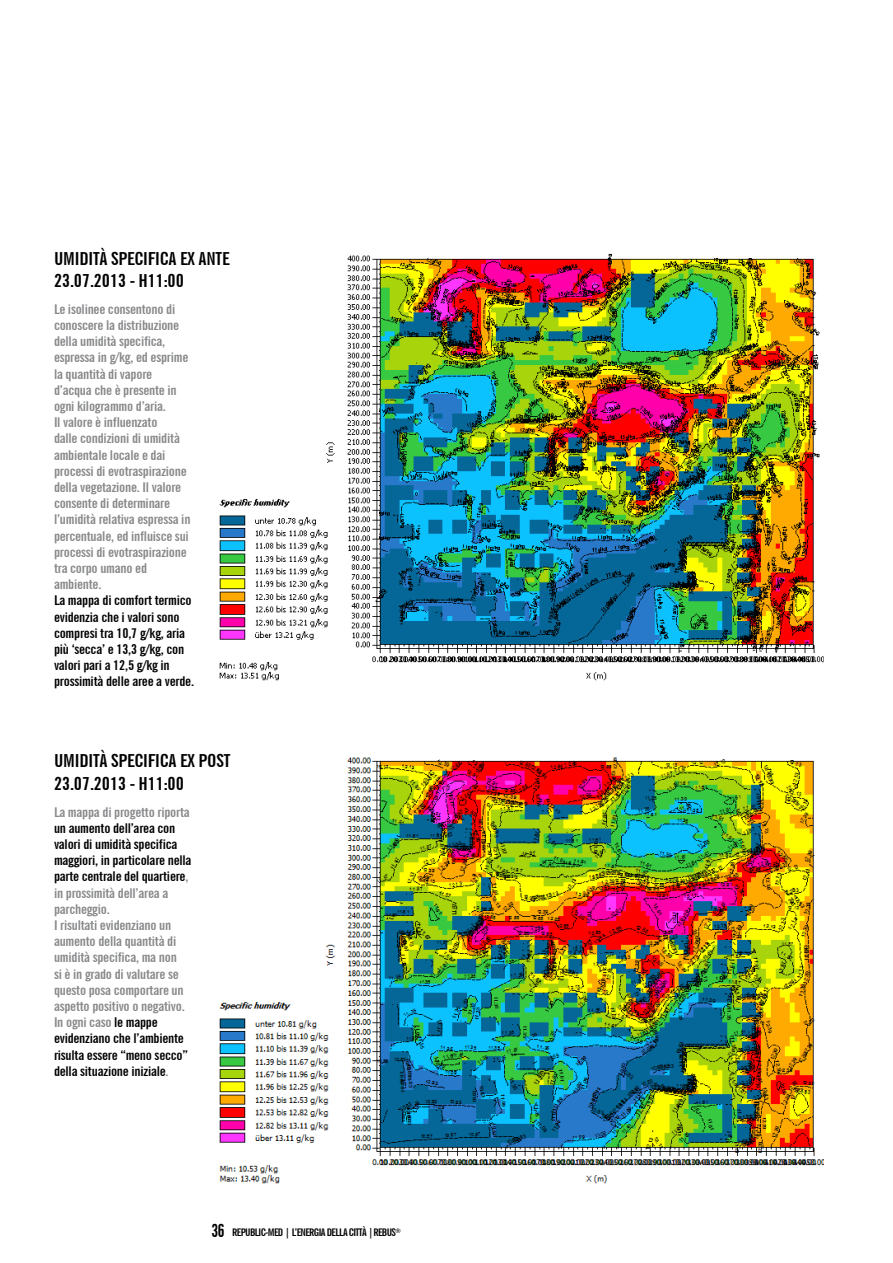
<style>
.page{position:relative;width:893px;height:1263px;background:#fff}
.page>*{position:absolute;margin:0;border:0;box-sizing:border-box;transform-origin:0 0}
.t1{font:700 extra-condensed 18px/22.5px "News Gothic BT";letter-spacing:-.01em;color:#000;scale:1.15 1}
.t2{font:700 extra-condensed 18px "News Gothic BT";letter-spacing:-.01em;color:#000}
.t3{font:700 extra-condensed 13.5px/16.2px "News Gothic BT";letter-spacing:-.015em;color:#87888a;scale:1.15 1}
.t4{font:700 extra-condensed 13.5px/16.2px "News Gothic BT";letter-spacing:-.015em;color:#000;scale:1.15 1}
.t5{font:700 extra-condensed 10.5px "News Gothic BT";letter-spacing:-.05em;color:#000;scale:1.15 1}
.s1{color:#000}
</style>
<div class="page">
<img style="left:326px;top:253px;width:498px;height:428px">
<img style="left:219px;top:497px;width:123px;height:184px">
<img style="left:325px;top:757px;width:499px;height:427px">
<img style="left:219px;top:999px;width:123px;height:185px">
<h1 class="t1" style="left:54px;top:247px;width:154px">UMIDITÀ SPECIFICA EX ANTE<br>23.07.2013 - H11:00</h1>
<p class="t3" style="left:54px;top:301px;width:120px">Le isolinee consentono di conoscere la distribuzione della umidità specifica, espressa in g/kg, ed esprime la quantità di vapore d’acqua che è presente in ogni kilogrammo d’aria.<br>Il valore è influenzato<br>dalle condizioni di umidità ambientale locale e dai processi di evotraspirazione della vegetazione. Il valore consente di determinare l’umidità relativa espressa in percentuale, ed influisce sui processi di evotraspirazione tra corpo umano ed ambiente.</p>
<p class="t4" style="left:54px;top:592px;width:123px">La mappa di comfort termico evidenzia che i valori sono compresi tra 10,7 g/kg, aria più ‘secca’ e 13,3 g/kg, con valori pari a 12,5 g/kg in prossimità delle aree a verde.</p>
<h1 class="t1" style="left:54px;top:750px;width:155px">UMIDITÀ SPECIFICA EX POST<br>23.07.2013 - H11:00</h1>
<p class="t3" style="left:54px;top:803px;width:120px">La mappa di progetto riporta</p>
<p class="t3" style="left:54px;top:820px;width:121px"><span class="s1">un aumento dell’area con valori di umidità specifica maggiori, in particolare nella parte centrale del quartiere</span>, in prossimità dell’area a parcheggio.<br>I risultati evidenziano un aumento della quantità di umidità specifica, ma non<br>si è in grado di valutare se questo posa comportare un aspetto positivo o negativo.<br>In ogni caso <span class="s1">le mappe evidenziano che l’ambiente risulta essere “meno secco” della situazione iniziale</span>.</p>
<h1 class="t2" style="left:211px;top:1220px;width:15px">36</h1>
<p class="t5" style="left:232px;top:1226px;width:148px">REPUBLIC-MED | L’ENERGIA DELLA CITTÀ |REBUS<sup>®</sup></p>
</div>
